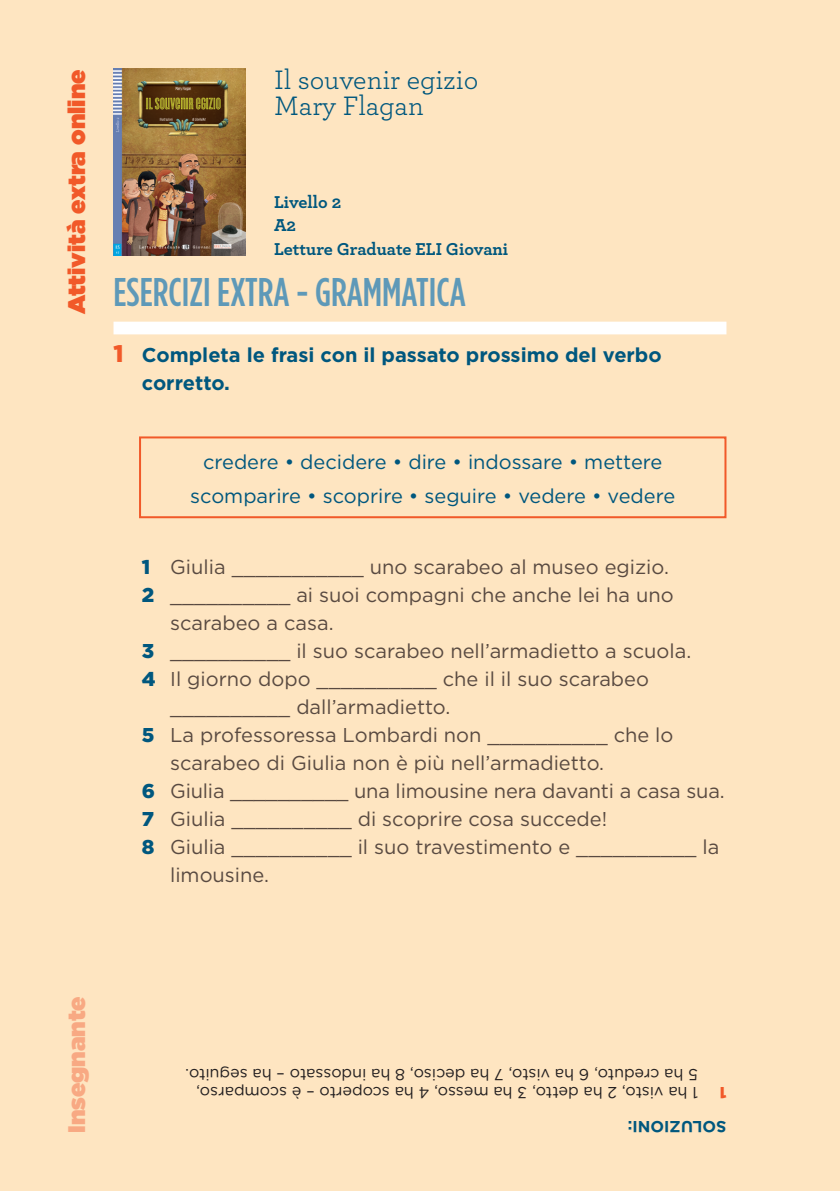
<style>
.page{position:relative;width:840px;height:1191px;background:#fff}
.page>*{position:absolute;margin:0;border:0;box-sizing:border-box;transform-origin:0 0}
.t1{font:500 condensed 40px "Gotham HTF";color:#5e99b8}
.t2{font:28px/25.6px "Archer";color:#00577e}
.t3{font:900 24px "Gotham HTF";color:#f15929}
.t4{font:900 24px "Gotham HTF";color:#f8a983}
.t5{font:20px "Gotham HTF";color:#594a41}
.t6{font:20px/34px "Gotham HTF";color:#00577e;text-align:center}
.t7{font:700 20px/28px "Gotham HTF";color:#00577e}
.t8{font:700 18px/23.6px "Archer";color:#00577e}
.t9{font:16px "Gotham HTF";color:#231f20}
.t10{font:700 16px "Gotham HTF";color:#00577e}
.t11{font:900 16px "Gotham HTF";color:#f15929}
.s1{font-weight:900;font-size:24px;color:#f15929}
.s2{font-weight:900;color:#00577e}
</style>
<div class="page">
<div style="left:0;top:0;width:839px;height:1191px;background:#fee5c1"></div>
<img style="left:113px;top:68px;width:132px;height:187px">
<div style="left:113px;top:322px;width:613px;height:12px;background:#fff"></div>
<div style="left:139px;top:436px;width:587px;height:82px;border:2px solid #f15929"></div>
<p class="t3" style="left:63px;top:314px;width:246px;rotate:-90deg">Attività extra online</p>
<h2 class="t2" style="left:274px;top:66px;width:206px">Il souvenir egizio<br>Mary Flagan</h2>
<p class="t8" style="left:274px;top:189px;width:236px">Livello 2<br>A2<br>Letture Graduate ELI Giovani</p>
<h1 class="t1" style="left:113px;top:270px;width:354px">ESERCIZI EXTRA - GRAMMATICA</h1>
<p class="t7" style="left:142px;top:341px;width:521px;text-indent:-28px"><span class="s1">1</span> Completa le frasi con il passato prossimo del verbo corretto.</p>
<p class="t6" style="left:190px;top:444px;width:486px">credere • decidere • dire • indossare • mettere scomparire • scoprire • seguire • vedere • vedere</p>
<p class="t5" style="left:142px;top:556px;width:528px"><span class="s2">1</span> Giulia ___________ uno scarabeo al museo egizio.</p>
<p class="t5" style="left:142px;top:584px;width:533px"><span class="s2">2</span> __________ ai suoi compagni che anche lei ha uno</p>
<p class="t5" style="left:170px;top:612px;width:165px">scarabeo a casa.</p>
<p class="t5" style="left:142px;top:640px;width:550px"><span class="s2">3</span> __________ il suo scarabeo nell’armadietto a scuola.</p>
<p class="t5" style="left:142px;top:668px;width:508px"><span class="s2">4</span> Il giorno dopo __________ che il il suo scarabeo</p>
<p class="t5" style="left:170px;top:696px;width:281px">__________ dall’armadietto.</p>
<p class="t5" style="left:142px;top:724px;width:533px"><span class="s2">5</span> La professoressa Lombardi non __________ che lo</p>
<p class="t5" style="left:170px;top:752px;width:435px">scarabeo di Giulia non è più nell’armadietto.</p>
<p class="t5" style="left:142px;top:780px;width:584px"><span class="s2">6</span> Giulia __________ una limousine nera davanti a casa sua.</p>
<p class="t5" style="left:142px;top:808px;width:466px"><span class="s2">7</span> Giulia __________ di scoprire cosa succede!</p>
<p class="t5" style="left:142px;top:836px;width:578px"><span class="s2">8</span> Giulia __________ il suo travestimento e __________ la</p>
<p class="t5" style="left:170px;top:864px;width:100px">limousine.</p>
<p class="t4" style="left:63px;top:1133px;width:138px;rotate:-90deg">Insegnante</p>
<p class="t9" style="left:697px;top:1083px;width:514px;rotate:-180deg">5 ha creduto, 6 ha visto, 7 ha deciso, 8 ha indossato – ha seguito.</p>
<p class="t9" style="left:697px;top:1101px;width:503px;rotate:-180deg">1 ha visto, 2 ha detto, 3 ha messo, 4 ha scoperto – è scomparso,</p>
<p class="t11" style="left:726px;top:1102px;width:8px;rotate:-180deg">1</p>
<p class="t10" style="left:726px;top:1135px;width:100px;rotate:-180deg">SOLUZIONI:</p>
</div>
